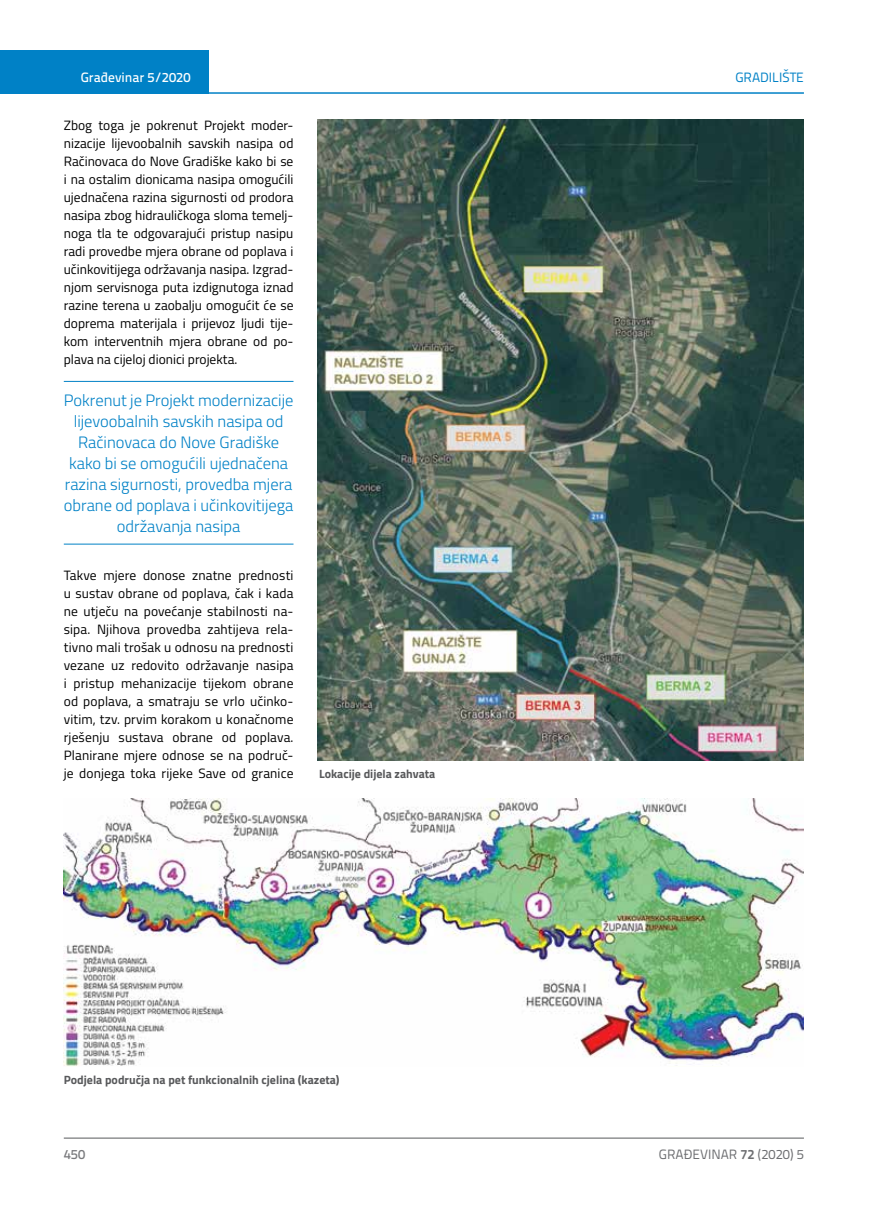
<style>
.page{position:relative;width:872px;height:1212px;background:#fff}
.page>*{position:absolute;margin:0;border:0;box-sizing:border-box;transform-origin:0 0}
.t1{font:300 16.5px/21px "Titillium";color:#0081c6;text-align:center}
.t2{font:13.5px/18px "Titillium";color:#000;text-align:justify}
.t3{font:13.5px "Titillium Text 22 L";color:#6d6e71}
.t4{font:500 13.5px "Titillium Text 22 L";color:#fff}
.t5{font:13.5px "Titillium Text 22 L";color:#0081c6}
.t6{font:500 13.5px "Titillium Text 22 L";color:#797a7d}
.t7{font:700 12px "Titillium";color:#58595b}
.s1{font-weight:700}
</style>
<div class="page">
<div style="left:0;top:50px;width:208px;height:44px;background:#0081c6"></div>
<hr style="left:0;top:92px;width:804px;height:2px;background:#0081c6">
<hr style="left:64px;top:1138px;width:740px;height:1px;background:#58595b">
<hr style="left:64px;top:381px;width:229px;height:1px;background:#0081c6">
<hr style="left:64px;top:544px;width:229px;height:1px;background:#0081c6">
<img style="left:318px;top:119px;width:486px;height:641px">
<img style="left:64px;top:798px;width:740px;height:268px">
<p class="t4" style="left:81px;top:67px;width:111px">Građevinar 5/2020</p>
<p class="t5" style="left:735px;top:68px;width:70px">GRADILIŠTE</p>
<p class="t2" style="left:64px;top:115px;width:231px">Zbog toga je pokrenut Projekt moder&shy;nizacije lijevoobalnih savskih nasipa od Račinovaca do Nove Gradiške kako bi se i na ostalim dionicama nasipa omogućili ujednačena razina sigurnosti od prodora nasipa zbog hidrauličkoga sloma temelj&shy;noga tla te odgovarajući pristup nasipu radi provedbe mjera obrane od poplava i učinkovitijega održavanja nasipa. Izgrad&shy;njom servisnoga puta izdignutoga iznad razine terena u zaobalju omogućit će se doprema materijala i prijevoz ljudi tije&shy;kom interventnih mjera obrane od po&shy;plava na cijeloj dionici projekta.</p>
<p class="t1" style="left:64px;top:389px;width:231px">Pokrenut je Projekt modernizacije lijevoobalnih savskih nasipa od<br>Račinovaca do Nove Gradiške kako bi se omogućili ujednačena razina sigurnosti, provedba mjera obrane od poplava i učinkovitijega održavanja nasipa</p>
<p class="t2" style="left:64px;top:565px;width:231px">Takve mjere donose znatne prednosti u sustav obrane od poplava, čak i kada ne utječu na povećanje stabilnosti na&shy;sipa. Njihova provedba zahtijeva rela&shy;tivno mali trošak u odnosu na prednosti vezane uz redovito održavanje nasipa i pristup mehanizacije tijekom obrane od poplava, a smatraju se vrlo učinko&shy;vitim, tzv. prvim korakom u konačnome rješenju sustava obrane od poplava.<br>Planirane mjere odnose se na područ&shy;je donjega toka rijeke Save od granice</p>
<p class="t7" style="left:319px;top:765px;width:118px">Lokacije dijela zahvata</p>
<p class="t7" style="left:64px;top:1071px;width:277px">Podjela područja na pet funkcionalnih cjelina (kazeta)</p>
<p class="t6" style="left:64px;top:1144px;width:23px">450</p>
<p class="t3" style="left:659px;top:1144px;width:146px">GRAĐEVINAR <span class="s1">72</span> (2020) 5</p>
</div>
